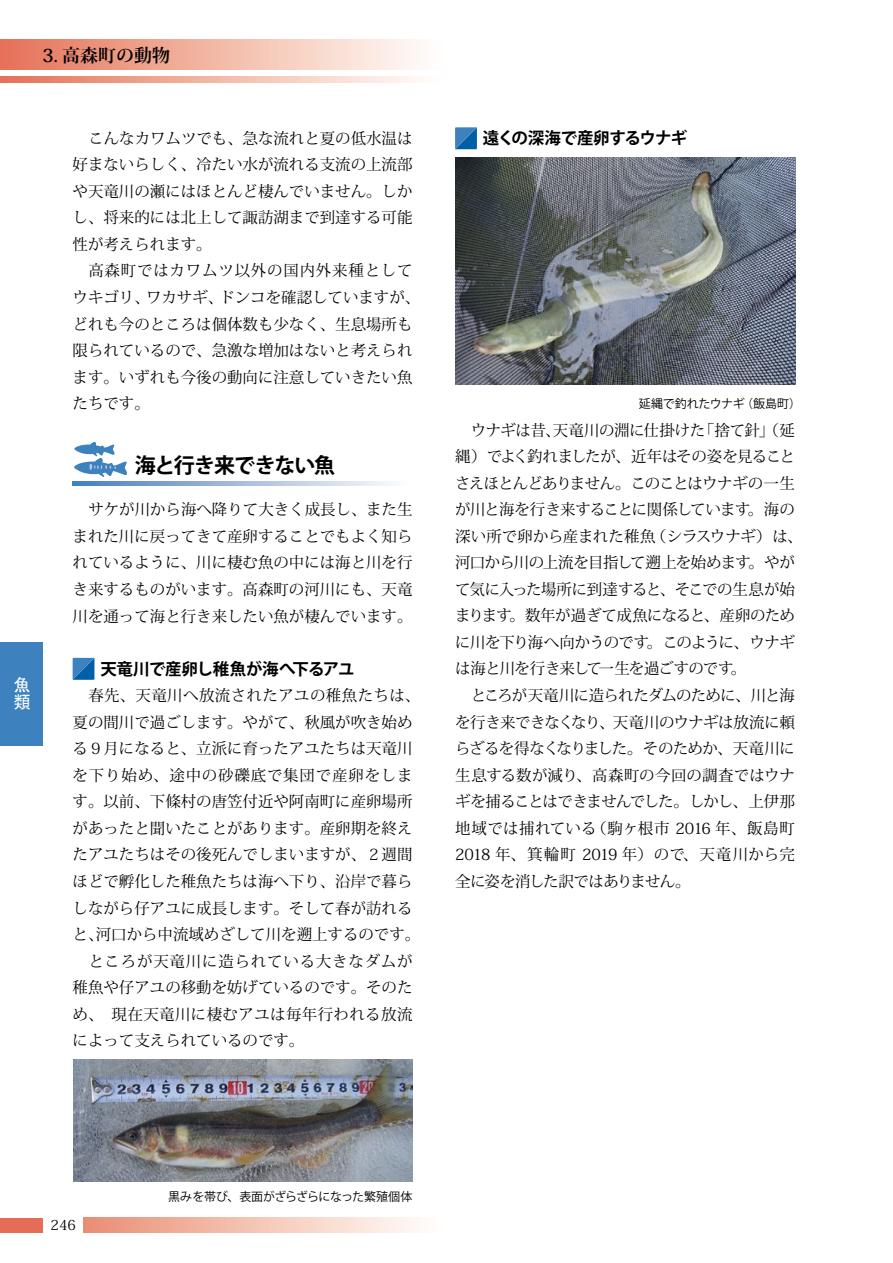
<style>
.page{position:relative;width:893px;height:1263px;background:#fff}
.page>*{position:absolute;margin:0;border:0;box-sizing:border-box;transform-origin:0 0}
.t1{font:700 21px "Koz Go Pro";letter-spacing:-.05em;color:#000}
.t2{font:700 18px "Koz Min Pr 6 N";color:#000}
.t3{font:17.25px/17.2px "MS Gothic";color:#fff}
.t4{font:700 16.5px "Koz Go Pro";letter-spacing:-.02em;color:#000}
.t5{font:15.45px/26.5px "Koz Min Pr 6 N";color:#000;text-align:justify}
.t6{font:15.45px/26.5px "Koz Min Pr 6 N";letter-spacing:-.035em;color:#000}
.t7{font:15.45px "Koz Min Pr 6 N";letter-spacing:.025em;color:#000}
.t8{font:15.45px "Koz Min Pr 6 N";letter-spacing:.055em;color:#000}
.t9{font:15.45px "Koz Min Pr 6 N";letter-spacing:.05em;color:#000}
.t10{font:13.8px "Koz Min Pr 6 N";color:#000}
.t11{font:12px "Koz Go Pr 6 N";letter-spacing:-.015em;color:#000}
</style>
<div class="page">
<img style="left:455px;top:157px;width:340px;height:227px">
<img style="left:74px;top:1059px;width:339px;height:122px">
<svg style="left:0;top:77px;width:418px;height:6px;background:#f2b5a4"></svg>
<div style="left:0;top:1218px;width:42px;height:14px;background:#e56c56"></div>
<svg style="left:84px;top:1218px;width:332px;height:14px;background:#f4c3b3"></svg>
<div style="left:0;top:40px;width:448px;height:30px;background:linear-gradient(to right,#e67356,#fffffe)"></div>
<div style="left:0;top:643px;width:43px;height:103px;background:#3d82be"></div>
<svg style="left:74px;top:441px;width:53px;height:36px"></svg>
<svg style="left:73px;top:481px;width:319px;height:4px"></svg>
<svg style="left:73px;top:658px;width:21px;height:22px"></svg>
<svg style="left:455px;top:127px;width:22px;height:22px"></svg>
<p class="t2" style="left:43px;top:45px;width:129px">3. 高森町の動物</p>
<p class="t3" style="left:13px;top:676px;width:18px">魚類</p>
<p class="t5" style="left:73px;top:125px;width:341px;text-indent:16px">こんなカワムツでも、急な流れと夏の低水温は好まないらしく、冷たい水が流れる支流の上流部や天竜川の瀬にはほとんど棲んでいません。しかし、将来的には北上して諏訪湖まで到達する可能性が考えられます。</p>
<p class="t5" style="left:73px;top:258px;width:349px;text-align:left;text-indent:16px">高森町ではカワムツ以外の国内外来種としてウキゴリ、ワカサギ、ドンコを確認していますが、どれも今のところは個体数も少なく、生息場所も限られているので、急激な増加はないと考えられます。いずれも今後の動向に注意していきたい魚たちです。</p>
<h1 class="t1" style="left:135px;top:452px;width:202px">海と行き来できない魚</h1>
<p class="t5" style="left:73px;top:497px;width:357px;text-align:left;text-indent:16px">サケが川から海へ降りて大きく成長し、また生まれた川に戻ってきて産卵することでもよく知られているように、川に棲む魚の中には海と川を行き来するものがいます。高森町の河川にも、天竜川を通って海と行き来したい魚が棲んでいます。　</p>
<p class="t4" style="left:100px;top:658px;width:256px">天竜川で産卵し稚魚が海へ下るアユ</p>
<p class="t7" style="left:88px;top:687px;width:333px">春先、天竜川へ放流されたアユの稚魚たちは、</p>
<p class="t5" style="left:73px;top:709px;width:341px">夏の間川で過ごします。やがて、秋風が吹き始め</p>
<p class="t5" style="left:73px;top:736px;width:341px">る９月になると、立派に育ったアユたちは天竜川</p>
<p class="t8" style="left:73px;top:766px;width:342px">を下り始め、途中の砂礫底で集団で産卵をしま</p>
<p class="t5" style="left:73px;top:789px;width:341px">す。以前、下條村の唐笠付近や阿南町に産卵場所</p>
<p class="t5" style="left:73px;top:815px;width:341px">があったと聞いたことがあります。産卵期を終え</p>
<p class="t5" style="left:73px;top:842px;width:341px">たアユたちはその後死んでしまいますが、２週間</p>
<p class="t5" style="left:73px;top:868px;width:341px">ほどで孵化した稚魚たちは海へ下り、沿岸で暮ら</p>
<p class="t5" style="left:73px;top:895px;width:341px">しながら仔アユに成長します。そして春が訪れる</p>
<p class="t5" style="left:73px;top:921px;width:349px">と、河口から中流域めざして川を遡上するのです。</p>
<p class="t9" style="left:88px;top:952px;width:326px">ところが天竜川に造られている大きなダムが</p>
<p class="t5" style="left:73px;top:974px;width:341px">稚魚や仔アユの移動を妨げているのです。そのた</p>
<p class="t7" style="left:73px;top:1005px;width:341px">め、　現在天竜川に棲むアユは毎年行われる放流</p>
<p class="t5" style="left:73px;top:1028px;width:233px">によって支えられているのです。</p>
<p class="t4" style="left:483px;top:128px;width:206px">遠くの深海で産卵するウナギ</p>
<p class="t11" style="left:639px;top:397px;width:164px">延縄で釣れたウナギ（飯島町）</p>
<p class="t6" style="left:455px;top:417px;width:349px;text-indent:16px">ウナギは昔、天竜川の淵に仕掛けた「捨て針」（延縄）でよく釣れましたが、近年はその姿を見ることさえほとんどありません。このことはウナギの一生が川と海を行き来することに関係しています。海の深い所で卵から産まれた稚魚（シラスウナギ）は、河口から川の上流を目指して遡上を始めます。やがて気に入った場所に到達すると、そこでの生息が始まります。数年が過ぎて成魚になると、産卵のために川を下り海へ向かうのです。このように、ウナギは海と川を行き来して一生を過ごすのです。</p>
<p class="t5" style="left:455px;top:682px;width:341px;text-indent:16px">ところが天竜川に造られたダムのために、川と海を行き来できなくなり、天竜川のウナギは放流に頼らざるを得なくなりました。そのためか、天竜川に生息する数が減り、高森町の今回の調査ではウナギを捕ることはできませんでした。しかし、上伊那地域では捕れている（駒ヶ根市 2016 年、飯島町2018 年、箕輪町 2019 年）ので、天竜川から完全に姿を消した訳ではありません。</p>
<p class="t10" style="left:51px;top:1217px;width:27px">246</p>
<p class="t11" style="left:168px;top:1190px;width:246px">黒みを帯び、表面がざらざらになった繁殖個体</p>
</div>
